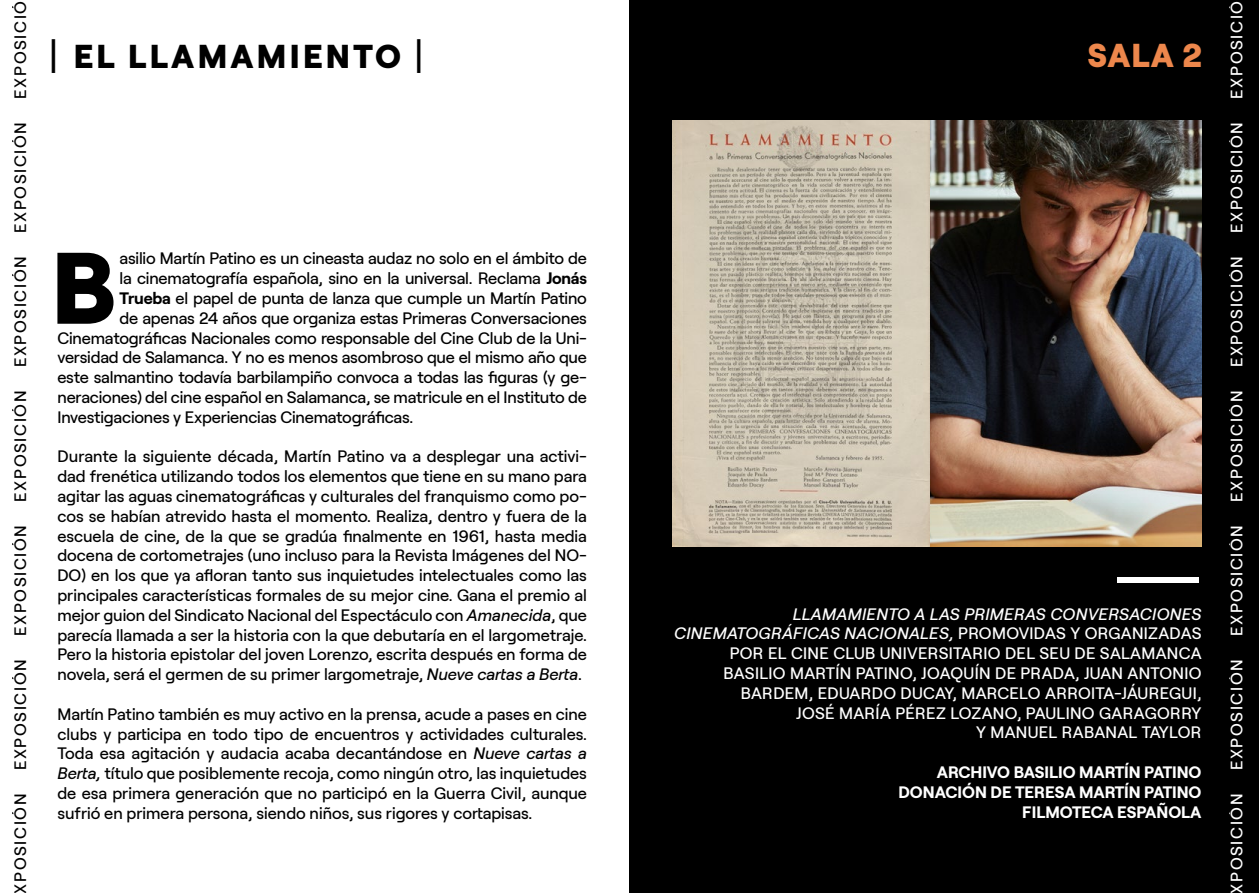
<style>
.page{position:relative;width:1259px;height:893px;background:#fff}
.page>*{position:absolute;margin:0;border:0;box-sizing:border-box;transform-origin:0 0}
.t1{font:800 101.4px "Roobert";color:#000}
.t2{font:800 33px "Roobert";letter-spacing:.1em;color:#000}
.t3{font:800 33px "Roobert";color:#ed874c}
.t4{font:500 16.5px/19.8px "Roobert";letter-spacing:-.01em;color:#000;text-align:justify}
.t5{font:500 16.5px/19.8px "Roobert";letter-spacing:.02em;color:#fff;text-align:right}
.t6{font:700 16.5px/19.8px "Roobert";color:#fff;text-align:right}
.t7{font:500 16.5px "Roobert";letter-spacing:.1em;color:#000}
.t8{font:500 16.5px "Roobert";letter-spacing:.1em;color:#fff}
.s1{font-weight:400;font-size:42px}
.s2{font-weight:700}
.s3{font-style:italic}
</style>
<div class="page">
<div style="left:629px;top:0;width:630px;height:893px;background:#000"></div>
<img style="left:929px;top:121px;width:272px;height:425px">
<div style="left:1116px;top:577px;width:82px;height:6px;background:#fff"></div>
<img style="left:672px;top:121px;width:257px;height:425px">
<p class="t7" style="left:8px;top:99px;width:99px;rotate:-90deg">EXPOSICIÓ</p>
<p class="t7" style="left:8px;top:233px;width:112px;rotate:-90deg">EXPOSICIÓN</p>
<p class="t7" style="left:8px;top:367px;width:112px;rotate:-90deg">EXPOSICIÓN</p>
<p class="t7" style="left:8px;top:502px;width:112px;rotate:-90deg">EXPOSICIÓN</p>
<p class="t7" style="left:8px;top:636px;width:112px;rotate:-90deg">EXPOSICIÓN</p>
<p class="t7" style="left:8px;top:770px;width:112px;rotate:-90deg">EXPOSICIÓN</p>
<p class="t7" style="left:8px;top:893px;width:101px;rotate:-90deg">XPOSICIÓN</p>
<h2 class="t2" style="left:49px;top:30px;width:376px"><span class="s1">|</span> EL LLAMAMIENTO <span class="s1">|</span></h2>
<h1 class="t1" style="left:51px;top:208px;width:67px">B</h1>
<p class="t4" style="left:119px;top:247px;width:469px">asilio Martín Patino es un cineasta audaz no solo en el ámbito de</p>
<p class="t4" style="left:119px;top:267px;width:469px">la cinematografía española, sino en la universal. Reclama <span class="s2">Jonás</span></p>
<p class="t4" style="left:119px;top:287px;width:469px"><span class="s2">Trueba</span> el papel de punta de lanza que cumple un Martín Patino</p>
<p class="t4" style="left:119px;top:307px;width:469px">de apenas 24 años que organiza estas Primeras Conversaciones</p>
<p class="t4" style="left:57px;top:326px;width:531px">Cinematográficas Nacionales como responsable del Cine Club de la Uni-</p>
<p class="t4" style="left:57px;top:346px;width:531px">versidad de Salamanca. Y no es menos asombroso que el mismo año que</p>
<p class="t4" style="left:57px;top:366px;width:531px">este salmantino todavía barbilampiño convoca a todas las figuras (y ge-</p>
<p class="t4" style="left:57px;top:386px;width:531px">neraciones) del cine español en Salamanca, se matricule en el Instituto de</p>
<p class="t4" style="left:57px;top:406px;width:357px">Investigaciones y Experiencias Cinematográficas.</p>
<p class="t4" style="left:57px;top:445px;width:531px">Durante la siguiente década, Martín Patino va a desplegar una activi&shy;dad frenética utilizando todos los elementos que tiene en su mano para agitar las aguas cinematográficas y culturales del franquismo como po&shy;cos se habían atrevido hasta el momento. Realiza, dentro y fuera de la escuela de cine, de la que se gradúa finalmente en 1961, hasta media docena de cortometrajes (uno incluso para la Revista Imágenes del NO-DO) en los que ya afloran tanto sus inquietudes intelectuales como las principales características formales de su mejor cine. Gana el premio al mejor guion del Sindicato Nacional del Espectáculo con <span class="s3">Amanecida</span>, que parecía llamada a ser la historia con la que debutaría en el largometraje.<br>Pero la historia epistolar del joven Lorenzo, escrita después en forma de novela, será el germen de su primer largometraje, <span class="s3">Nueve cartas a Berta</span>.</p>
<p class="t4" style="left:57px;top:703px;width:531px">Martín Patino también es muy activo en la prensa, acude a pases en cine clubs y participa en todo tipo de encuentros y actividades culturales.<br>Toda esa agitación y audacia acaba decantándose en <span class="s3">Nueve cartas a Berta,</span> título que posiblemente recoja, como ningún otro, las inquietudes de esa primera generación que no participó en la Guerra Civil, aunque sufrió en primera persona, siendo niños, sus rigores y cortapisas.</p>
<h2 class="t3" style="left:1088px;top:29px;width:115px">SALA 2</h2>
<p class="t5" style="left:674px;top:602px;width:529px"><span class="s3">LLAMAMIENTO A LAS PRIMERAS CONVERSACIONES CINEMATOGRÁFICAS NACIONALES,</span> PROMOVIDAS Y ORGANIZADAS POR EL CINE CLUB UNIVERSITARIO DEL SEU DE SALAMANCA BASILIO MARTÍN PATINO, JOAQUÍN DE PRADA, JUAN ANTONIO BARDEM, EDUARDO DUCAY, MARCELO ARROITA-JÁUREGUI,<br>JOSÉ MARÍA PÉREZ LOZANO, PAULINO GARAGORRY<br>Y MANUEL RABANAL TAYLOR</p>
<p class="t6" style="left:898px;top:761px;width:305px">ARCHIVO BASILIO MARTÍN PATINO<br>DONACIÓN DE TERESA MARTÍN PATINO<br>FILMOTECA ESPAÑOLA</p>
<p class="t8" style="left:1224px;top:99px;width:99px;rotate:-90deg">EXPOSICIÓ</p>
<p class="t8" style="left:1224px;top:233px;width:112px;rotate:-90deg">EXPOSICIÓN</p>
<p class="t8" style="left:1224px;top:367px;width:112px;rotate:-90deg">EXPOSICIÓN</p>
<p class="t8" style="left:1224px;top:502px;width:112px;rotate:-90deg">EXPOSICIÓN</p>
<p class="t8" style="left:1224px;top:636px;width:112px;rotate:-90deg">EXPOSICIÓN</p>
<p class="t8" style="left:1224px;top:770px;width:112px;rotate:-90deg">EXPOSICIÓN</p>
<p class="t8" style="left:1224px;top:893px;width:101px;rotate:-90deg">XPOSICIÓN</p>
</div>
